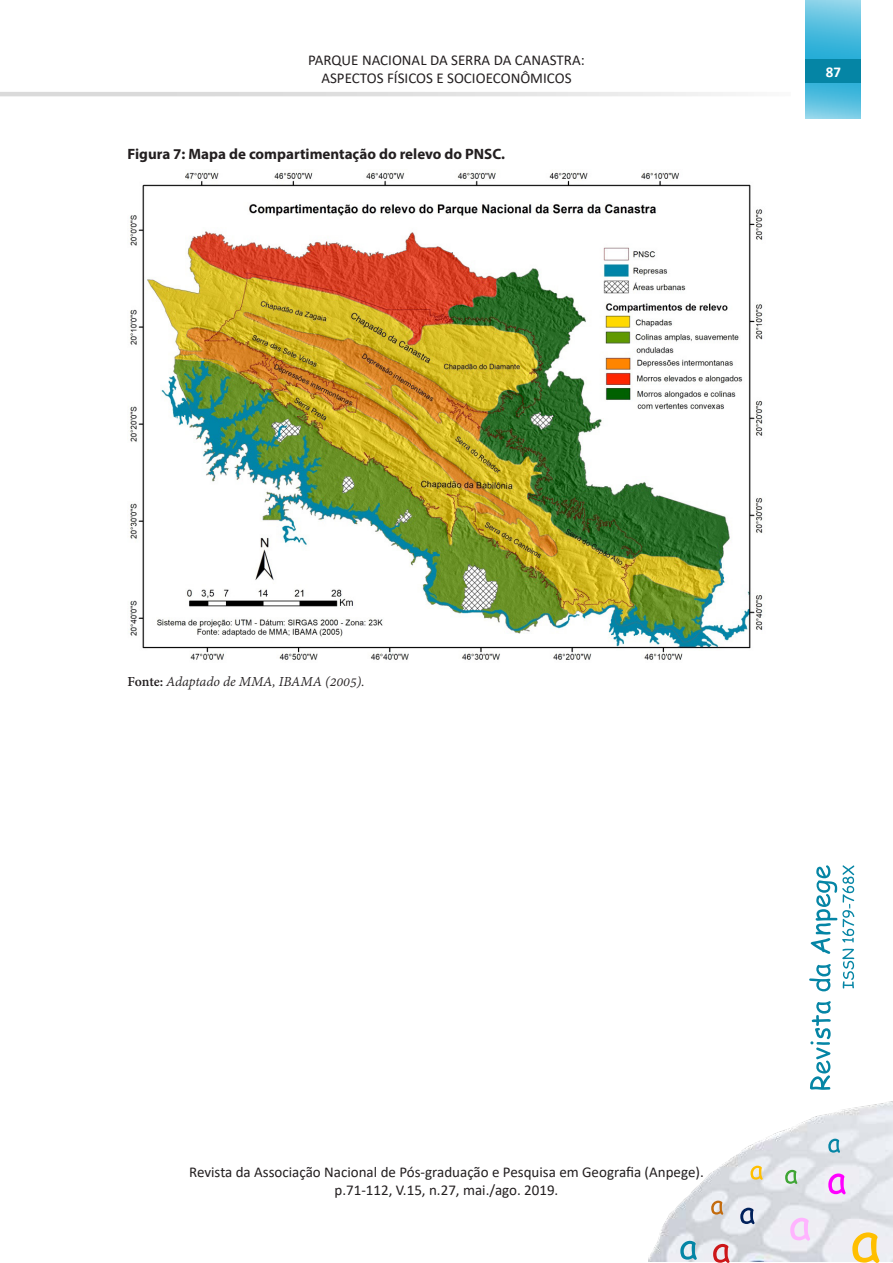
<style>
.page{position:relative;width:893px;height:1263px;background:#fff}
.page>*{position:absolute;margin:0;border:0;box-sizing:border-box;transform-origin:0 0}
.t1{font:15px/18px "Calibri";color:#231f20;text-align:center}
.t2{font:700 15px "Myriad Pro";color:#231f20}
.t3{font:italic 15px "Adobe Devanagari";letter-spacing:-.005em;color:#231f20}
.t4{font:700 15px "Calibri";color:#fff}
.s1{font-weight:700;font-style:normal}
</style>
<div class="page">
<svg style="left:809px;top:865px;width:45px;height:225px"></svg>
<img style="left:649px;top:1101px;width:244px;height:160px">
<svg style="left:750px;top:1166px;width:13px;height:14px"></svg>
<svg style="left:852px;top:1232px;width:27px;height:31px"></svg>
<svg style="left:680px;top:1241px;width:17px;height:19px"></svg>
<svg style="left:711px;top:1200px;width:12px;height:15px"></svg>
<svg style="left:828px;top:1139px;width:12px;height:14px"></svg>
<svg style="left:828px;top:1173px;width:18px;height:21px"></svg>
<svg style="left:713px;top:1244px;width:16px;height:19px"></svg>
<svg style="left:785px;top:1170px;width:12px;height:14px"></svg>
<svg style="left:740px;top:1208px;width:14px;height:16px"></svg>
<svg style="left:790px;top:1218px;width:20px;height:22px"></svg>
<svg style="left:0;top:92px;width:736px;height:4px;background:#e1e1e1"></svg>
<svg style="left:806px;top:0;width:55px;height:119px;background:#57bfdf"></svg>
<div style="left:806px;top:59px;width:55px;height:24px;background:#0585a5"></div>
<img style="left:130px;top:172px;width:633px;height:488px">
<p class="t1" style="left:308px;top:51px;width:278px">PARQUE NACIONAL DA SERRA DA CANASTRA:<br>ASPECTOS FÍSICOS E SOCIOECONÔMICOS</p>
<p class="t2" style="left:128px;top:144px;width:379px">Figura 7: Mapa de compartimentação do relevo do PNSC.</p>
<p class="t4" style="left:826px;top:61px;width:17px">87</p>
<p class="t3" style="left:128px;top:673px;width:239px"><span class="s1">Fonte:</span> Adaptado de MMA, IBAMA (2005).</p>
<p class="t1" style="left:189px;top:1163px;width:516px">Revista da Associação Nacional de Pós-graduação e Pesquisa em Geografia (Anpege). p.71-112, V.15, n.27, mai./ago. 2019.</p>
</div>
